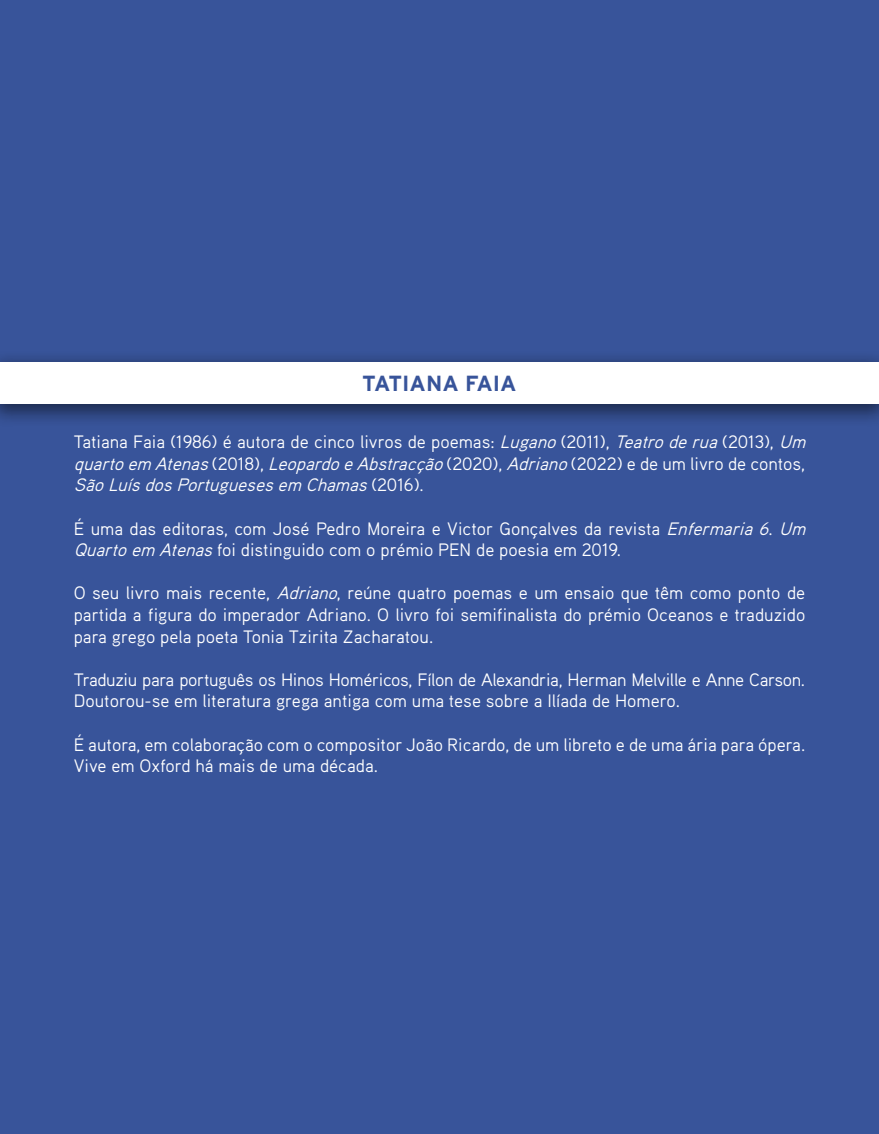
<style>
.page{position:relative;width:879px;height:1134px;background:#38549a}
.page>*{position:absolute;margin:0;border:0;box-sizing:border-box;transform-origin:0 0}
.t1{font:700 21.8px "Interstate";color:#38549a}
.t2{font:18px/21.6px "Aaux Pro";color:#fff}
.t3{font:18px/21.6px "Aaux Pro";letter-spacing:-.02em;color:#fff}
.s1{font-style:italic}
</style>
<div class="page">
<div style="left:0;top:349px;width:879px;height:79px;background:#000;opacity:.5"></div>
<div style="left:0;top:362px;width:879px;height:42px;background:#fff"></div>
<hr style="left:878px;top:258px;width:1px;height:273px;background:#fff">
<p class="t1" style="left:362px;top:372px;width:156px">TATIANA FAIA</p>
<p class="t2" style="left:74px;top:431px;width:739px">Tatiana Faia (1986) é autora de cinco livros de poemas: <span class="s1">Lugano</span>(2011), <span class="s1">Teatroderua</span>(2013), <span class="s1">Um quartoem Atenas</span>( 2 0 1 8 ) , <span class="s1">LeopardoeAbstracção</span>( 2 0 2 0 ) , <span class="s1">Adriano</span>( 2 0 2 2 ) e d e u m l i v r o d e c o n t o s ,<br><span class="s1">SãoLuísdosPortuguesesem Chamas</span>( 2 0 1 6 ) .</p>
<p class="t2" style="left:74px;top:517px;width:739px">É uma das editoras, com José Pedro Moreira e Victor Gonçalves da revista <span class="s1">Enfermaria6</span>. <span class="s1">Um<br>Quartoem Atenas</span>foi distinguido com o prémio PEN de poesia em 2019.</p>
<p class="t2" style="left:74px;top:582px;width:733px;text-align:justify">O seu livro mais recente, <span class="s1">Adriano</span>, reúne quatro poemas e um ensaio que têm como ponto de partida a figura do imperador Adriano. O livro foi semifinalista do prémio Oceanos e traduzido para grego pela poeta Tonia Tzirita Zacharatou.</p>
<p class="t3" style="left:74px;top:668px;width:733px">Traduziu para português os Hinos Homéricos, Fílon de Alexandria, Herman Melville e Anne Carson.<br>Doutorou-se em literatura grega antiga com uma tese sobre a Ilíada de Homero.</p>
<p class="t2" style="left:74px;top:733px;width:733px">É autora, em colaboração com o compositor João Ricardo, de um libreto e de uma ária para ópera.<br>Vive em Oxford há mais de uma década.</p>
</div>
